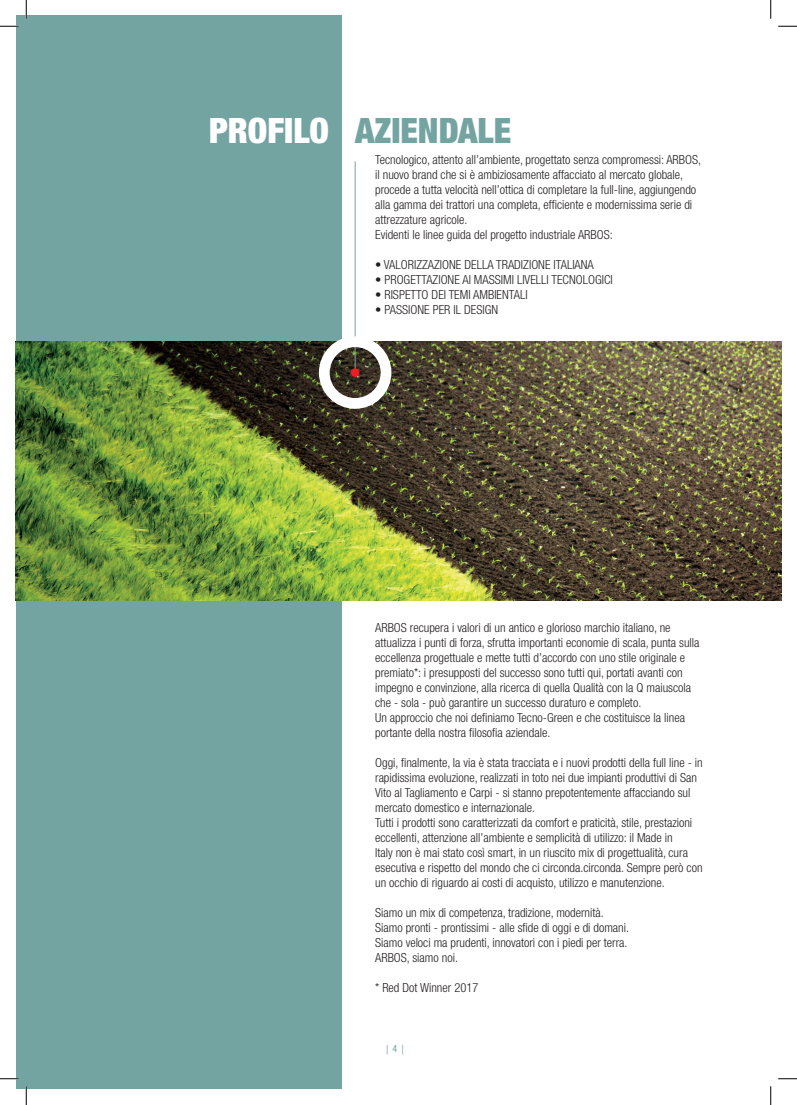
<style>
.page{position:relative;width:797px;height:1105px;background:#fff}
.page>*{position:absolute;margin:0;border:0;box-sizing:border-box;transform-origin:0 0}
.t1{font:900 condensed 35px "Helvetica Neue LT Std";color:#73a4a1}
.t2{font:300 condensed 12.5px/15px "Helvetica Neue LT Std";color:#231f20}
.t3{font:condensed 10px "Helvetica Neue LT Std";color:#73a4a1}
.s1{color:#fff}
</style>
<div class="page">
<svg style="left:386px;top:1045px;width:2px;height:10px"></svg>
<div style="left:16px;top:16px;width:325px;height:1073px;background:#73a4a1"></div>
<img style="left:16px;top:341px;width:765px;height:259px">
<hr style="left:355px;top:161px;width:1px;height:213px;background:#73a4a1">
<div style="left:319px;top:336px;width:72px;height:73px;border:11px solid #fff;border-radius:50%"></div>
<div style="left:351px;top:368px;width:8px;height:9px;background:#ee1d23;border-radius:50%"></div>
<svg style="left:0;top:25px;width:19px;height:2px"></svg>
<svg style="left:778px;top:25px;width:19px;height:2px"></svg>
<svg style="left:0;top:1078px;width:19px;height:1px"></svg>
<svg style="left:778px;top:1078px;width:19px;height:1px"></svg>
<svg style="left:25px;top:0;width:2px;height:19px"></svg>
<svg style="left:25px;top:1086px;width:2px;height:19px"></svg>
<svg style="left:770px;top:0;width:1px;height:19px"></svg>
<svg style="left:770px;top:1086px;width:1px;height:19px"></svg>
<h1 class="t1" style="left:209px;top:109px;width:304px"><span class="s1">PROFILO</span> AZIENDALE</h1>
<p class="t2" style="left:375px;top:152px;width:327px">Tecnologico, attento all’ambiente, progettato senza compromessi: ARBOS, il nuovo brand che si è ambiziosamente affacciato al mercato globale, procede a tutta velocità nell’ottica di completare la full-line, aggiungendo alla gamma dei trattori una completa, efficiente e modernissima serie di attrezzature agricole.<br>Evidenti le linee guida del progetto industriale ARBOS:</p>
<p class="t2" style="left:375px;top:257px;width:220px">• VALORIZZAZIONE DELLA TRADIZIONE ITALIANA</p>
<p class="t2" style="left:375px;top:272px;width:239px">• PROGETTAZIONE AI MASSIMI LIVELLI TECNOLOGICI</p>
<p class="t2" style="left:375px;top:287px;width:154px">• RISPETTO DEI TEMI AMBIENTALI</p>
<p class="t2" style="left:375px;top:302px;width:124px">• PASSIONE PER IL DESIGN</p>
<p class="t2" style="left:375px;top:619px;width:326px">ARBOS recupera i valori di un antico e glorioso marchio italiano, ne attualizza i punti di forza, sfrutta importanti economie di scala, punta sulla eccellenza progettuale e mette tutti d’accordo con uno stile originale e premiato*: i presupposti del successo sono tutti qui, portati avanti con impegno e convinzione, alla ricerca di quella Qualità con la Q maiuscola che - sola - può garantire un successo duraturo e completo.<br>Un approccio che noi definiamo Tecno-Green e che costituisce la linea portante della nostra filosofia aziendale.</p>
<p class="t2" style="left:375px;top:754px;width:329px">Oggi, finalmente, la via è stata tracciata e i nuovi prodotti della full line - in rapidissima evoluzione, realizzati in toto nei due impianti produttivi di San Vito al Tagliamento e Carpi - si stanno prepotentemente affacciando sul mercato domestico e internazionale.<br>Tutti i prodotti sono caratterizzati da comfort e praticità, stile, prestazioni eccellenti, attenzione all’ambiente e semplicità di utilizzo: il Made in<br>Italy non è mai stato così smart, in un riuscito mix di progettualità, cura esecutiva e rispetto del mondo che ci circonda.circonda. Sempre però con un occhio di riguardo ai costi di acquisto, utilizzo e manutenzione.</p>
<p class="t2" style="left:375px;top:904px;width:255px">Siamo un mix di competenza, tradizione, modernità.<br>Siamo pronti - prontissimi - alle sfide di oggi e di domani.<br>Siamo veloci ma prudenti, innovatori con i piedi per terra.<br>ARBOS, siamo noi.</p>
<p class="t2" style="left:375px;top:979px;width:105px">* Red Dot Winner 2017</p>
<p class="t3" style="left:392px;top:1043px;width:6px">4</p>
</div>
